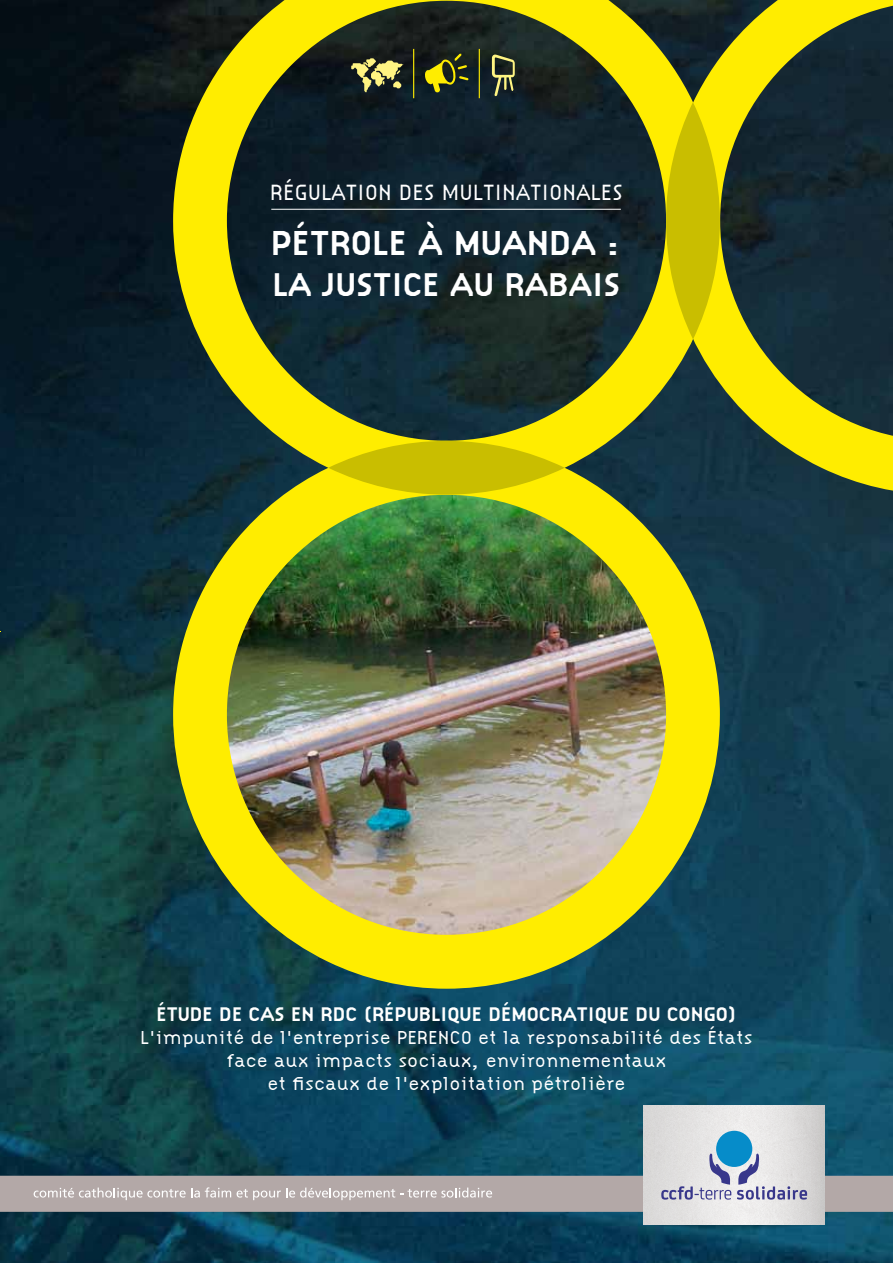
<style>
.page{position:relative;width:893px;height:1263px;background:#fff}
.page>*{position:absolute;margin:0;border:0;box-sizing:border-box;transform-origin:0 0}
.t1{font:700 36px "Citizen";color:#fff}
.t2{font:700 34.2px "Citizen";color:#fff}
.t3{font:300 22.95px "Citizen";letter-spacing:.06em;color:#fff}
.t4{font:700 20.55px "Citizen";color:#fff}
.t5{font:300 19.5px/23.1px "Citizen";color:#fff;text-align:center}
</style>
<div class="page">
<img style="left:0;top:0;width:893px;height:1263px">
<svg style="left:720px;top:0;width:173px;height:495px;background:#4f5b28"></svg>
<svg style="left:173px;top:0;width:547px;height:441px;background:#495322"></svg>
<img style="left:173px;top:441px;width:547px;height:548px">
<svg style="left:666px;top:102px;width:54px;height:237px;background:#d0c400"></svg>
<svg style="left:328px;top:441px;width:237px;height:54px;background:#d0c400"></svg>
<div style="left:0;top:1176px;width:893px;height:36px;background:#b3a8a7"></div>
<svg style="left:34px;top:1187px;width:197px;height:13px"></svg>
<svg style="left:237px;top:1187px;width:255px;height:13px"></svg>
<svg style="left:643px;top:1225px;width:182px;height:10px;background:#0c5069"></svg>
<svg style="left:643px;top:1106px;width:182px;height:119px;background:#dfdede"></svg>
<div style="left:716px;top:1131px;width:36px;height:36px;background:#068cc9;border-radius:50%"></div>
<svg style="left:661px;top:1152px;width:70px;height:47px;background:#bfc4d3"></svg>
<svg style="left:737px;top:1152px;width:70px;height:47px;background:#bcc2d3"></svg>
<svg style="left:351px;top:58px;width:52px;height:34px;background:#747548"></svg>
<svg style="left:492px;top:55px;width:23px;height:41px"></svg>
<svg style="left:425px;top:54px;width:43px;height:39px;background:#565a18"></svg>
<hr style="left:413px;top:49px;width:1px;height:49px;background:#ffed00">
<hr style="left:479px;top:49px;width:1px;height:49px;background:#ffed00">
<hr style="left:271px;top:209px;width:350px;height:1px;background:#fff">
<p class="t3" style="left:270px;top:179px;width:355px">Régulation des multinationales</p>
<h1 class="t1" style="left:271px;top:221px;width:353px">PÉTROLE À MUANDA :</h1>
<h2 class="t2" style="left:272px;top:264px;width:350px">LA JUSTICE AU RABAIS</h2>
<p class="t4" style="left:156px;top:1001px;width:581px">ÉTUDE DE CAS EN RDC (RÉPUBLIQUE DÉMOCRATIQUE DU CONGO)</p>
<p class="t5" style="left:140px;top:1026px;width:614px">L'impunité de l'entreprise PERENCO et la responsabilité des États face aux impacts sociaux, environnementaux<br>et fiscaux de l'exploitation pétrolière</p>
</div>
